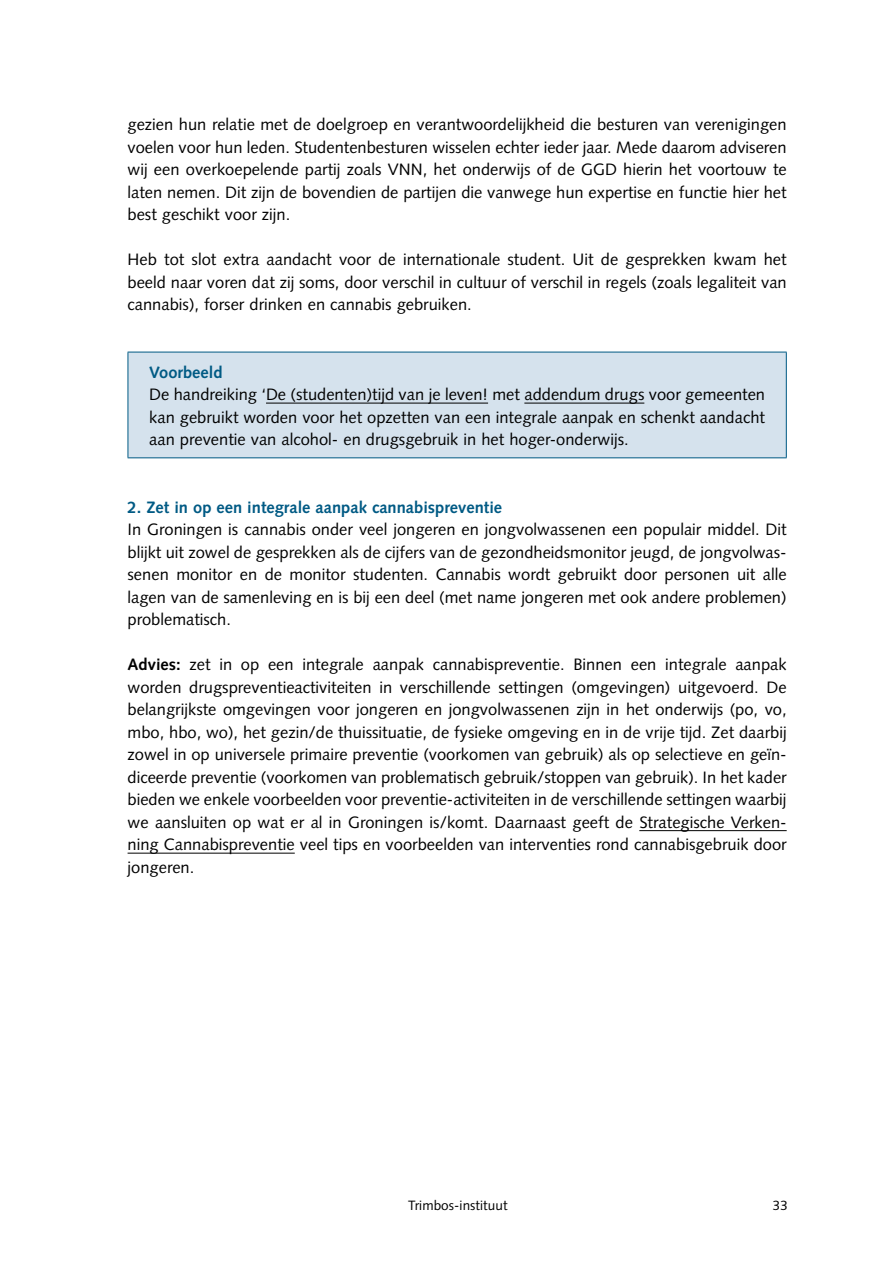
<style>
.page{position:relative;width:893px;height:1263px;background:#fff}
.page>*{position:absolute;margin:0;border:0;box-sizing:border-box;transform-origin:0 0}
.t1{font:16.5px/22.5px "Syntax LT Std";color:#000;text-align:justify}
.t2{font:700 16.5px "Syntax LT Std";color:#005a84}
.t3{font:13.5px "Syntax LT Std";letter-spacing:.005em;color:#000}
.s1{font-weight:700}
</style>
<div class="page">
<hr style="left:639px;top:830px;width:148px;height:1px;background:#000">
<hr style="left:128px;top:853px;width:167px;height:1px;background:#000">
<div style="left:128px;top:352px;width:658px;height:106px;background:#d5e2ed"></div>
<hr style="left:128px;top:352px;width:659px;height:1px;background:#005a84">
<hr style="left:128px;top:352px;width:1px;height:105px;background:#005a84">
<hr style="left:786px;top:352px;width:1px;height:105px;background:#005a84">
<hr style="left:128px;top:457px;width:659px;height:1px;background:#005a84">
<hr style="left:266px;top:403px;width:222px;height:1px;background:#000">
<hr style="left:524px;top:403px;width:120px;height:1px;background:#000">
<p class="t1" style="left:128px;top:113px;width:661px">gezien hun relatie met de doelgroep en verantwoordelijkheid die besturen van verenigingen voelen voor hun leden. Studentenbesturen wisselen echter ieder jaar. Mede daarom adviseren wij een overkoepelende partij zoals VNN, het onderwijs of de GGD hierin het voortouw te laten nemen. Dit zijn de bovendien de partijen die vanwege hun expertise en functie hier het best geschikt voor zijn.</p>
<p class="t1" style="left:128px;top:248px;width:661px">Heb tot slot extra aandacht voor de internationale student. Uit de gesprekken kwam het beeld naar voren dat zij soms, door verschil in cultuur of verschil in regels (zoals legaliteit van cannabis), forser drinken en cannabis gebruiken.</p>
<p class="t2" style="left:149px;top:362px;width:75px">Voorbeeld</p>
<p class="t1" style="left:149px;top:383px;width:617px">De handreiking ‘De (studenten)tijd van je leven! met addendum drugs voor gemeenten kan gebruikt worden voor het opzetten van een integrale aanpak en schenkt aandacht aan preventie van alcohol- en drugsgebruik in het hoger-onderwijs.</p>
<p class="t2" style="left:128px;top:497px;width:376px">2. Zet in op een integrale aanpak cannabispreventie</p>
<p class="t1" style="left:128px;top:518px;width:661px">In Groningen is cannabis onder veel jongeren en jongvolwassenen een populair middel. Dit blijkt uit zowel de gesprekken als de cijfers van de gezondheidsmonitor jeugd, de jongvolwas&shy;senen monitor en de monitor studenten. Cannabis wordt gebruikt door personen uit alle lagen van de samenleving en is bij een deel (met name jongeren met ook andere problemen) problematisch.</p>
<p class="t1" style="left:128px;top:653px;width:661px"><span class="s1">Advies:</span> zet in op een integrale aanpak cannabispreventie. Binnen een integrale aanpak worden drugspreventieactiviteiten in verschillende settingen (omgevingen) uitgevoerd. De belangrijkste omgevingen voor jongeren en jongvolwassenen zijn in het onderwijs (po, vo, mbo, hbo, wo), het gezin/de thuissituatie, de fysieke omgeving en in de vrije tijd. Zet daarbij zowel in op universele primaire preventie (voorkomen van gebruik) als op selectieve en geïn&shy;diceerde preventie (voorkomen van problematisch gebruik/stoppen van gebruik). In het kader bieden we enkele voorbeelden voor preventie-activiteiten in de verschillende settingen waarbij we aansluiten op wat er al in Groningen is/komt. Daarnaast geeft de Strategische Verken&shy;ning Cannabispreventie veel tips en voorbeelden van interventies rond cannabisgebruik door jongeren.</p>
<p class="t3" style="left:408px;top:1197px;width:101px">Trimbos-instituut</p>
<p class="t3" style="left:773px;top:1197px;width:17px">33</p>
</div>
